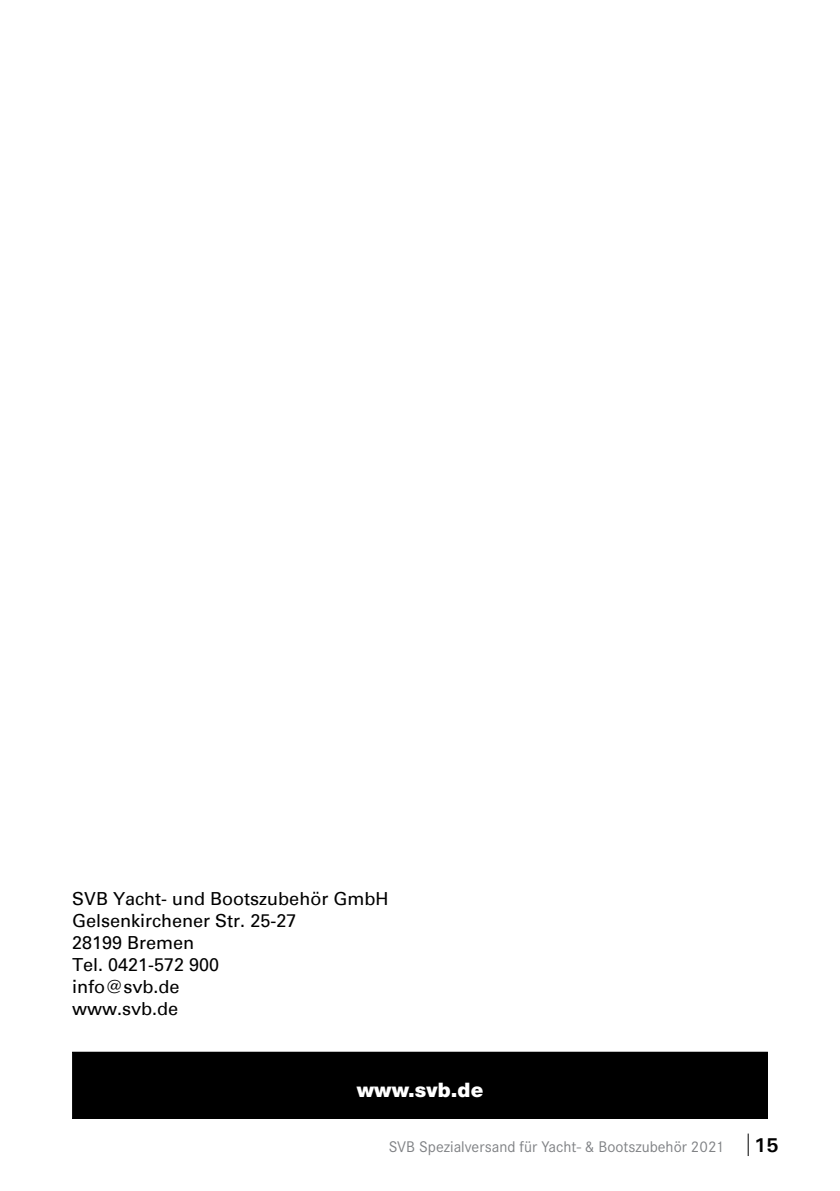
<style>
.page{position:relative;width:840px;height:1191px;background:#fff}
.page>*{position:absolute;margin:0;border:0;box-sizing:border-box;transform-origin:0 0}
.t1{font:900 20px "Helvetica Neue LT";letter-spacing:.005em;color:#fff}
.t2{font:700 20px "Univers";color:#000}
.t3{font:18px/22px "Univers";color:#000}
.t4{font:16px "Corporate S";color:#808285}
</style>
<div class="page">
<svg style="left:747px;top:1133px;width:1px;height:23px"></svg>
<div style="left:72px;top:1052px;width:695px;height:66px;background:#000"></div>
<div style="left:72px;top:1051px;width:695px;height:68px;border:1px solid #000"></div>
<p class="t3" style="left:72px;top:887px;width:318px">SVB Yacht- und Bootszubehör GmbH<br>Gelsenkirchener Str. 25-27<br>28199 Bremen<br>Tel. 0421-572 900<br>info@svb.de<br>www.svb.de</p>
<p class="t1" style="left:356px;top:1078px;width:128px">www.svb.de</p>
<p class="t4" style="left:388px;top:1137px;width:336px">SVB Spezialversand für Yacht- &amp; Bootszubehör 2021</p>
<p class="t2" style="left:753px;top:1132px;width:27px">15</p>
</div>
